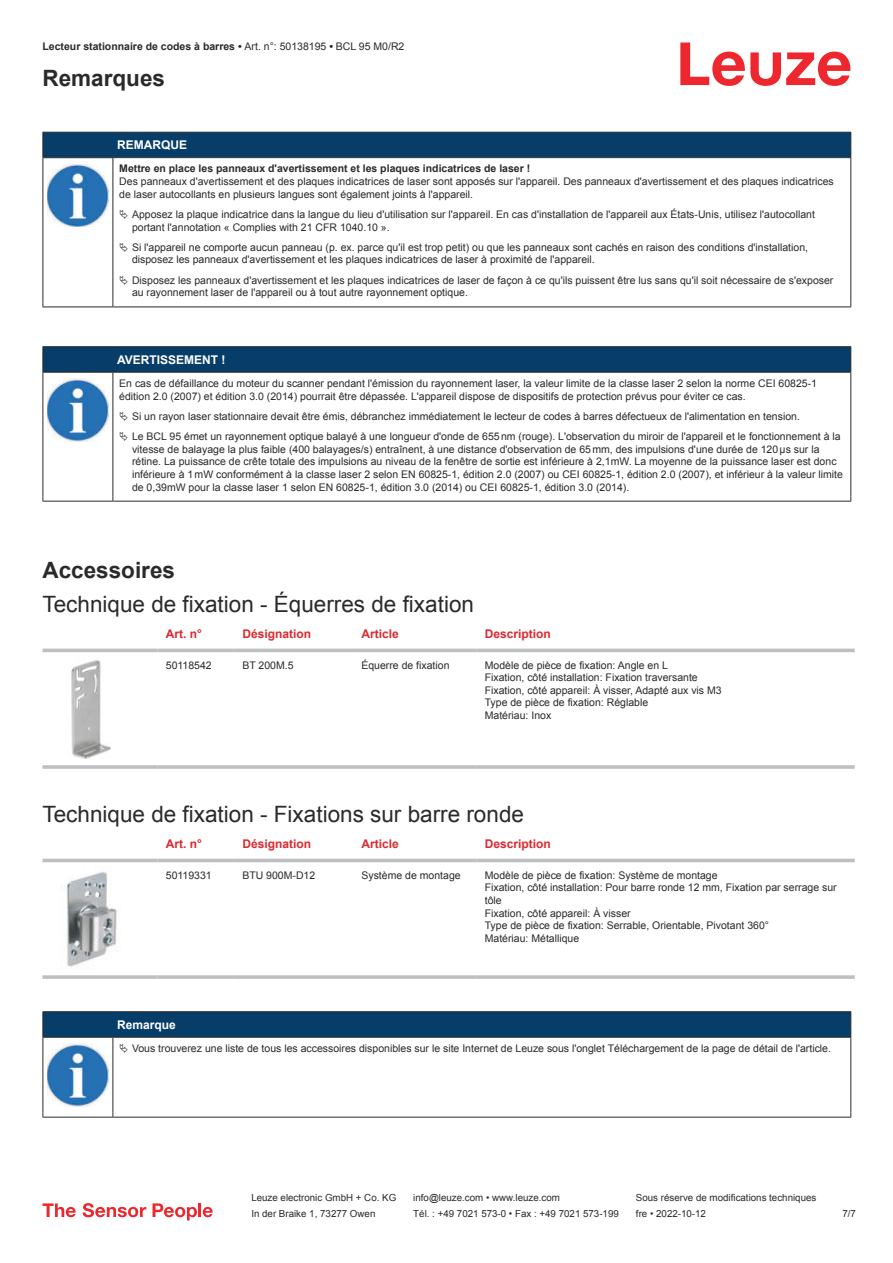
<style>
.page{position:relative;width:893px;height:1263px;background:#fff}
.page>*{position:absolute;margin:0;border:0;box-sizing:border-box;transform-origin:0 0}
.t1{font:22.5px "Arial";color:#2b292a}
.t2{font:700 22.5px "Arial";color:#2b292a}
.t3{font:700 12px "Arial";color:#db2a30}
.t4{font:700 12px "Arial";color:#fff}
.t5{font:10.5px/12.6px "Arial";color:#2b292a}
.t6{font:700 10.5px "Arial";color:#2b292a}
.t7{font:9.75px "Arial";color:#2b292a}
.s1{font-weight:400}
</style>
<div class="page">
<svg style="left:680px;top:43px;width:170px;height:43px"></svg>
<svg style="left:43px;top:648px;width:812px;height:5px;fill:#eeefef"></svg>
<hr style="left:43px;top:649px;width:114px;height:3px;background:#bdbfc1">
<hr style="left:157px;top:649px;width:77px;height:3px;background:#bdbfc1">
<hr style="left:234px;top:649px;width:119px;height:3px;background:#bdbfc1">
<hr style="left:353px;top:649px;width:123px;height:3px;background:#bdbfc1">
<hr style="left:476px;top:649px;width:379px;height:3px;background:#bdbfc1">
<hr style="left:43px;top:765px;width:114px;height:4px;background:#c3c5c7">
<svg style="left:157px;top:765px;width:77px;height:4px"></svg>
<hr style="left:234px;top:765px;width:119px;height:4px;background:#c4c6c7">
<hr style="left:353px;top:765px;width:123px;height:4px;background:#c3c5c7">
<svg style="left:476px;top:765px;width:379px;height:4px;background:#c3c5c7"></svg>
<img style="left:71px;top:660px;width:40px;height:99px">
<div style="left:43px;top:858px;width:812px;height:5px;background:#edeeee"></div>
<hr style="left:43px;top:859px;width:114px;height:3px;background:#bdbfc1">
<hr style="left:157px;top:859px;width:77px;height:3px;background:#bdbfc1">
<hr style="left:234px;top:859px;width:119px;height:3px;background:#bdbfc1">
<hr style="left:353px;top:859px;width:123px;height:3px;background:#bdbfc1">
<hr style="left:476px;top:859px;width:379px;height:3px;background:#bdbfc1">
<svg style="left:43px;top:975px;width:114px;height:4px"></svg>
<hr style="left:157px;top:975px;width:77px;height:4px;background:#c5c7c9">
<svg style="left:234px;top:975px;width:119px;height:4px"></svg>
<svg style="left:353px;top:975px;width:123px;height:4px"></svg>
<hr style="left:476px;top:975px;width:379px;height:4px;background:#c5c7c9">
<img style="left:61px;top:871px;width:57px;height:96px">
<svg style="left:44px;top:1038px;width:806px;height:79px"></svg>
<hr style="left:43px;top:1011px;width:70px;height:1px;background:#2b292a">
<hr style="left:43px;top:1037px;width:70px;height:1px;background:#2b292a">
<hr style="left:113px;top:1011px;width:738px;height:1px;background:#2b292a">
<svg style="left:43px;top:1012px;width:808px;height:25px;background:#063c67"></svg>
<hr style="left:113px;top:1037px;width:738px;height:1px;background:#2b292a">
<hr style="left:43px;top:1037px;width:1px;height:76px;background:#2b292a">
<hr style="left:113px;top:1037px;width:1px;height:76px;background:#2b292a">
<hr style="left:850px;top:1037px;width:1px;height:76px;background:#2b292a">
<hr style="left:43px;top:1117px;width:70px;height:1px;background:#2b292a">
<hr style="left:113px;top:1117px;width:738px;height:1px;background:#2b292a">
<img style="left:47px;top:1044px;width:61px;height:62px">
<div style="left:115px;top:1038px;width:734px;height:20px;background:#fff"></div>
<svg style="left:43px;top:1203px;width:33px;height:14px"></svg>
<svg style="left:83px;top:1203px;width:63px;height:14px"></svg>
<svg style="left:153px;top:1203px;width:44px;height:17px"></svg>
<hr style="left:198px;top:1203px;width:3px;height:14px;background:#ed272d">
<svg style="left:203px;top:1207px;width:10px;height:10px"></svg>
<svg style="left:44px;top:158px;width:806px;height:149px"></svg>
<div style="left:43px;top:132px;width:808px;height:26px;background:#063d69"></div>
<hr style="left:113px;top:157px;width:738px;height:1px;background:#2b292a">
<hr style="left:43px;top:158px;width:1px;height:144px;background:#2b292a">
<hr style="left:113px;top:158px;width:1px;height:144px;background:#2b292a">
<hr style="left:850px;top:158px;width:1px;height:144px;background:#2b292a">
<hr style="left:43px;top:307px;width:70px;height:1px;background:#2b292a">
<hr style="left:113px;top:307px;width:738px;height:1px;background:#2b292a">
<img style="left:47px;top:164px;width:61px;height:63px">
<svg style="left:115px;top:159px;width:734px;height:144px"></svg>
<svg style="left:44px;top:373px;width:806px;height:128px"></svg>
<hr style="left:43px;top:346px;width:70px;height:1px;background:#2b292a">
<hr style="left:43px;top:372px;width:70px;height:1px;background:#2b292a">
<hr style="left:113px;top:346px;width:738px;height:1px;background:#2b292a">
<svg style="left:43px;top:347px;width:808px;height:25px;background:#063c67"></svg>
<hr style="left:113px;top:372px;width:738px;height:1px;background:#2b292a">
<hr style="left:43px;top:373px;width:1px;height:124px;background:#2b292a">
<hr style="left:113px;top:373px;width:1px;height:124px;background:#2b292a">
<hr style="left:850px;top:373px;width:1px;height:124px;background:#2b292a">
<hr style="left:43px;top:501px;width:70px;height:1px;background:#2b292a">
<hr style="left:113px;top:501px;width:738px;height:1px;background:#2b292a">
<img style="left:47px;top:379px;width:61px;height:62px">
<svg style="left:115px;top:373px;width:734px;height:124px"></svg>
<svg style="left:120px;top:210px;width:8px;height:9px"></svg>
<svg style="left:120px;top:242px;width:8px;height:10px"></svg>
<svg style="left:120px;top:275px;width:8px;height:10px"></svg>
<svg style="left:120px;top:411px;width:8px;height:10px"></svg>
<svg style="left:120px;top:432px;width:8px;height:9px"></svg>
<p class="t6" style="left:43px;top:43px;width:363px">Lecteur stationnaire de codes à barres • <span class="s1">Art. n°: 50138195</span> • <span class="s1">BCL 95 M0/R2</span></p>
<h1 class="t2" style="left:43px;top:70px;width:124px">Remarques</h1>
<p class="t4" style="left:117px;top:140px;width:71px">REMARQUE</p>
<p class="t6" style="left:119px;top:165px;width:413px">Mettre en place les panneaux d'avertissement et les plaques indicatrices de laser !</p>
<p class="t5" style="left:119px;top:176px;width:716px">Des panneaux d'avertissement et des plaques indicatrices de laser sont apposés sur l'appareil. Des panneaux d'avertissement et des plaques indicatrices de laser autocollants en plusieurs langues sont également joints à l'appareil.</p>
<p class="t5" style="left:132px;top:209px;width:684px">Apposez la plaque indicatrice dans la langue du lieu d'utilisation sur l'appareil. En cas d'installation de l'appareil aux États-Unis, utilisez l'autocollant portant l'annotation « Complies with 21 CFR 1040.10 ».</p>
<p class="t5" style="left:132px;top:242px;width:678px">Si l'appareil ne comporte aucun panneau (p. ex. parce qu'il est trop petit) ou que les panneaux sont cachés en raison des conditions d'installation, disposez les panneaux d'avertissement et les plaques indicatrices de laser à proximité de l'appareil.</p>
<p class="t5" style="left:132px;top:275px;width:703px">Disposez les panneaux d'avertissement et les plaques indicatrices de laser de façon à ce qu'ils puissent être lus sans qu'il soit nécessaire de s'exposer au rayonnement laser de l'appareil ou à tout autre rayonnement optique.</p>
<p class="t4" style="left:117px;top:355px;width:110px">AVERTISSEMENT !</p>
<p class="t5" style="left:119px;top:378px;width:699px">En cas de défaillance du moteur du scanner pendant l'émission du rayonnement laser, la valeur limite de la classe laser 2 selon la norme CEI 60825-1 édition 2.0 (2007) et édition 3.0 (2014) pourrait être dépassée. L'appareil dispose de dispositifs de protection prévus pour éviter ce cas.</p>
<p class="t5" style="left:132px;top:407px;width:710px;line-height:20.2px">Si un rayon laser stationnaire devait être émis, débranchez immédiatement le lecteur de codes à barres défectueux de l'alimentation en tension.<br>Le BCL 95 émet un rayonnement optique balayé à une longueur d'onde de 655 nm (rouge). L'observation du miroir de l'appareil et le fonctionnement à la</p>
<p class="t5" style="left:132px;top:444px;width:712px">vitesse de balayage la plus faible (400 balayages/s) entraînent, à une distance d'observation de 65 mm, des impulsions d'une durée de 120 µs sur la rétine. La puissance de crête totale des impulsions au niveau de la fenêtre de sortie est inférieure à 2,1mW. La moyenne de la puissance laser est donc inférieure à 1 mW conformément à la classe laser 2 selon EN 60825-1, édition 2.0 (2007) ou CEI 60825-1, édition 2.0 (2007), et inférieur à la valeur limite de 0,39mW pour la classe laser 1 selon EN 60825-1, édition 3.0 (2014) ou CEI 60825-1, édition 3.0 (2014).</p>
<h1 class="t2" style="left:43px;top:561px;width:134px">Accessoires</h1>
<h1 class="t1" style="left:43px;top:595px;width:433px">Technique de fixation - Équerres de fixation</h1>
<p class="t3" style="left:166px;top:629px;width:38px">Art. n°</p>
<p class="t3" style="left:242px;top:629px;width:70px">Désignation</p>
<p class="t3" style="left:361px;top:629px;width:39px">Article</p>
<p class="t3" style="left:485px;top:629px;width:68px">Description</p>
<p class="t5" style="left:166px;top:660px;width:47px">50118542</p>
<p class="t5" style="left:242px;top:660px;width:53px">BT 200M.5</p>
<p class="t5" style="left:361px;top:660px;width:90px">Équerre de fixation</p>
<p class="t5" style="left:485px;top:660px;width:238px">Modèle de pièce de fixation: Angle en L<br>Fixation, côté installation: Fixation traversante Fixation, côté appareil: À visser, Adapté aux vis M3<br>Type de pièce de fixation: Réglable<br>Matériau: Inox</p>
<h1 class="t1" style="left:43px;top:805px;width:483px">Technique de fixation - Fixations sur barre ronde</h1>
<p class="t3" style="left:166px;top:839px;width:38px">Art. n°</p>
<p class="t3" style="left:242px;top:839px;width:70px">Désignation</p>
<p class="t3" style="left:361px;top:839px;width:39px">Article</p>
<p class="t3" style="left:485px;top:839px;width:68px">Description</p>
<p class="t5" style="left:166px;top:870px;width:47px">50119331</p>
<p class="t5" style="left:242px;top:870px;width:74px">BTU 900M-D12</p>
<p class="t5" style="left:361px;top:870px;width:101px">Système de montage</p>
<p class="t5" style="left:485px;top:870px;width:353px">Modèle de pièce de fixation: Système de montage<br>Fixation, côté installation: Pour barre ronde 12 mm, Fixation par serrage sur tôle<br>Fixation, côté appareil: À visser<br>Type de pièce de fixation: Serrable, Orientable, Pivotant 360°<br>Matériau: Métallique</p>
<p class="t4" style="left:117px;top:1020px;width:60px">Remarque</p>
<p class="t5" style="left:132px;top:1043px;width:700px">Vous trouverez une liste de tous les accessoires disponibles sur le site Internet de Leuze sous l'onglet Téléchargement de la page de détail de l'article.</p>
<p class="t7" style="left:251px;top:1194px;width:146px">Leuze electronic GmbH + Co. KG</p>
<p class="t7" style="left:413px;top:1194px;width:148px">info@leuze.com • www.leuze.com</p>
<p class="t7" style="left:636px;top:1194px;width:182px">Sous réserve de modifications techniques</p>
<p class="t7" style="left:251px;top:1210px;width:126px">In der Braike 1, 73277 Owen</p>
<p class="t7" style="left:413px;top:1210px;width:207px">Tél. : +49 7021 573-0 • Fax : +49 7021 573-199</p>
<p class="t7" style="left:636px;top:1210px;width:72px">fre • 2022-10-12</p>
<p class="t7" style="left:842px;top:1210px;width:15px">7 /7</p>
</div>
